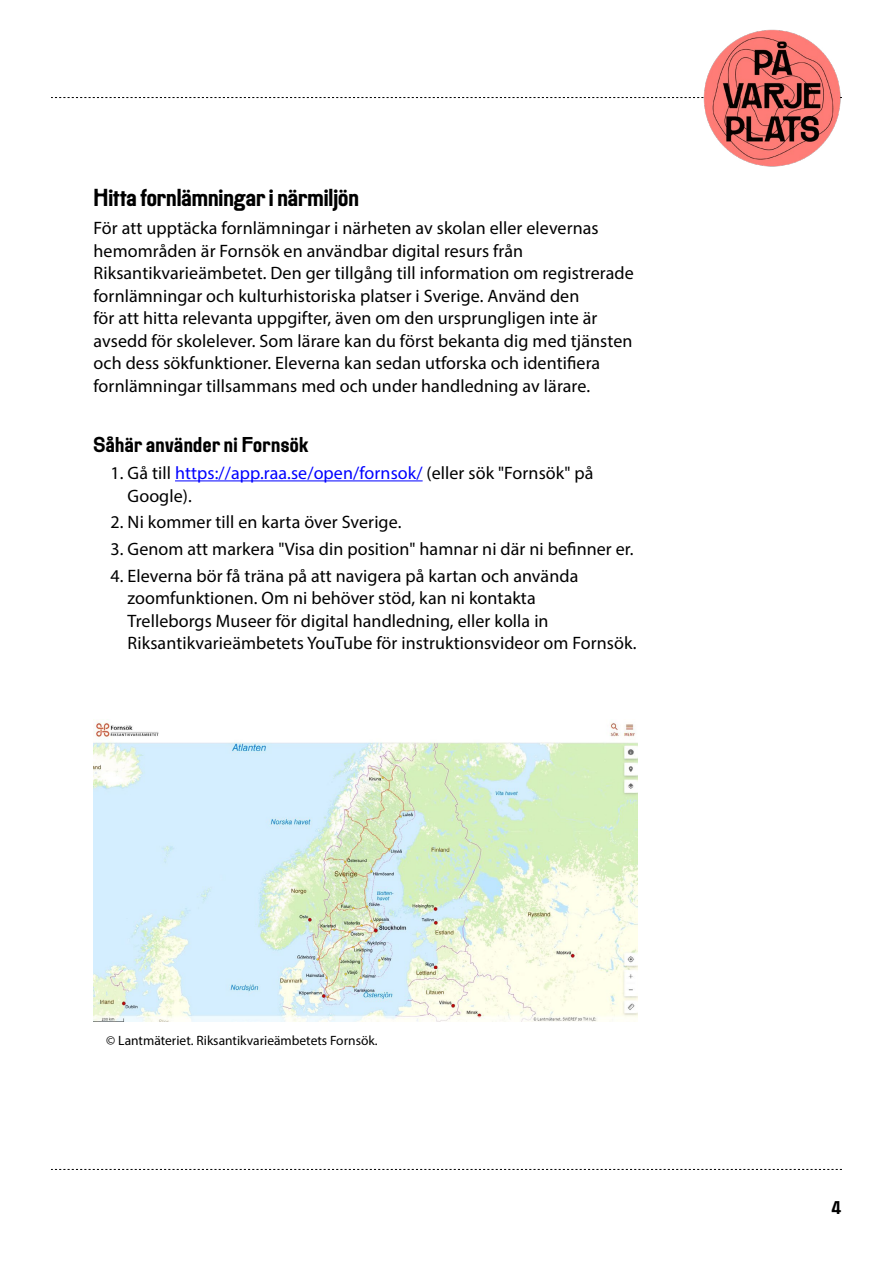
<style>
.page{position:relative;width:893px;height:1263px;background:#fff}
.page>*{position:absolute;margin:0;border:0;box-sizing:border-box;transform-origin:0 0}
.t1{font:700 24px "PP Rader";color:#000}
.t2{font:700 21px "PP Rader";letter-spacing:.02em;color:#000}
.t3{font:18px/22.5px "Myriad Pro";letter-spacing:.005em;color:#000}
.t4{font:700 18px "PP Rader";color:#000}
.t5{font:13.5px "Myriad Pro";color:#000}
.s1{color:#00f}
</style>
<div class="page">
<svg style="left:51px;top:1169px;width:791px;height:1px"></svg>
<svg style="left:51px;top:97px;width:651px;height:1px"></svg>
<hr style="left:175px;top:480px;width:248px;height:1px;background:#00f">
<img style="left:702px;top:29px;width:140px;height:138px">
<img style="left:94px;top:722px;width:544px;height:300px">
<h1 class="t1" style="left:94px;top:183px;width:267px">Hitta fornlämningar i närmiljön</h1>
<p class="t3" style="left:94px;top:216px;width:542px">För att upptäcka fornlämningar i närheten av skolan eller elevernas hemområden är Fornsök en användbar digital resurs från Riksantikvarieämbetet. Den ger tillgång till information om registrerade fornlämningar och kulturhistoriska platser i Sverige. Använd den<br>för att hitta relevanta uppgifter, även om den ursprungligen inte är avsedd för skolelever. Som lärare kan du först bekanta dig med tjänsten och dess sökfunktioner. Eleverna kan sedan utforska och identifiera fornlämningar tillsammans med och under handledning av lärare.</p>
<p class="t2" style="left:94px;top:432px;width:216px">Såhär använder ni Fornsök</p>
<p class="t3" style="left:128px;top:461px;width:467px;text-indent:-17px">1. Gå till <span class="s1">https://app.raa.se/open/fornsok/</span> (eller sök "Fornsök" på<br>Google).</p>
<p class="t3" style="left:111px;top:511px;width:292px">2. Ni kommer till en karta över Sverige.</p>
<p class="t3" style="left:111px;top:537px;width:525px">3. Genom att markera "Visa din position" hamnar ni där ni befinner er.</p>
<p class="t3" style="left:128px;top:564px;width:511px;text-indent:-17px">4. Eleverna bör få träna på att navigera på kartan och använda zoomfunktionen. Om ni behöver stöd, kan ni kontakta<br>Trelleborgs Museer för digital handledning, eller kolla in Riksantikvarieämbetets YouTube för instruktionsvideor om Fornsök.</p>
<p class="t5" style="left:106px;top:1032px;width:273px">© Lantmäteriet. Riksantikvarieämbetets Fornsök.</p>
<p class="t4" style="left:831px;top:1197px;width:11px">4</p>
</div>
